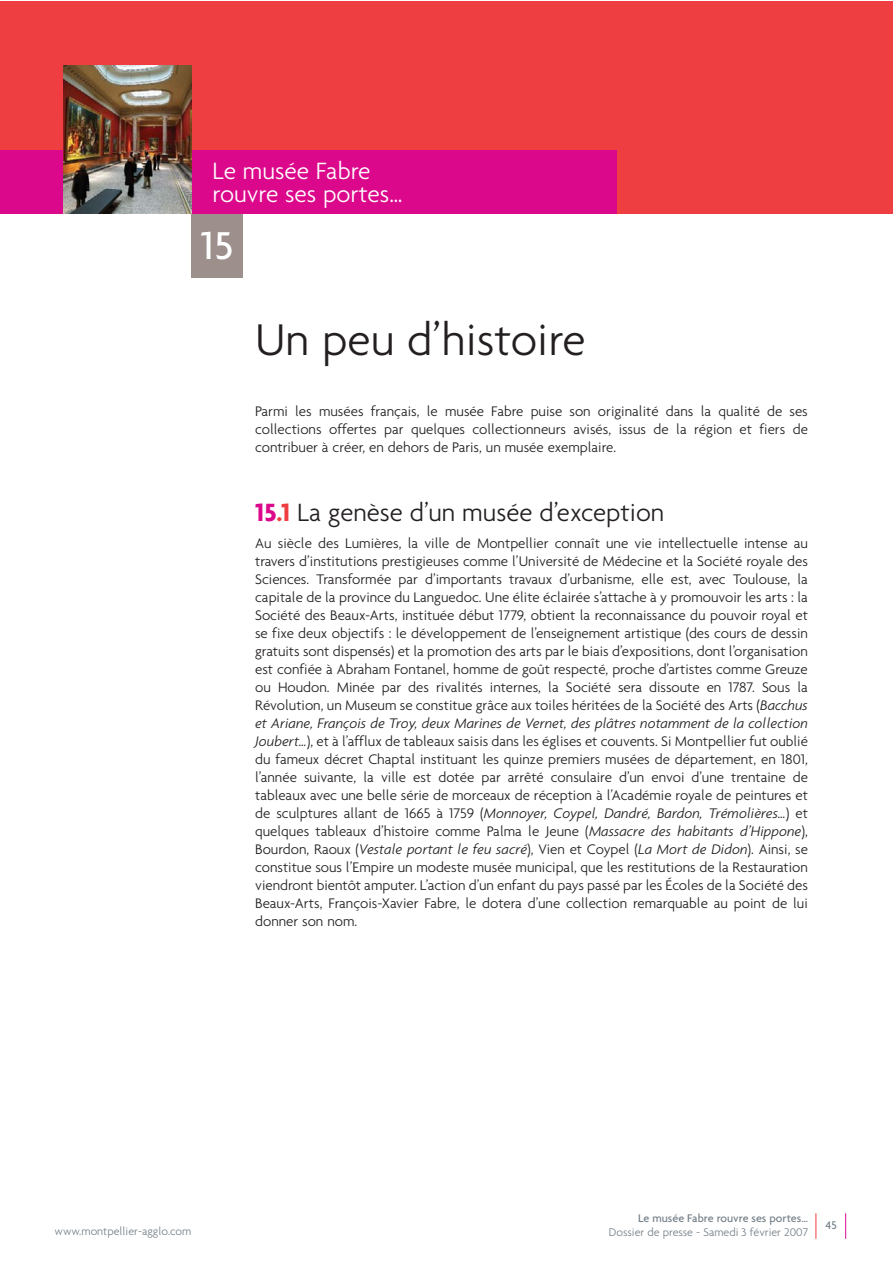
<style>
.page{position:relative;width:893px;height:1263px;background:#fff}
.page>*{position:absolute;margin:0;border:0;box-sizing:border-box;transform-origin:0 0}
.t1{font:300 48px "Agenda";color:#231f20}
.t2{font:500 42px "Agenda";color:#fff}
.t3{font:300 27px "Agenda";color:#231f20}
.t4{font:300 25.5px/22.5px "Agenda";color:#fff}
.t5{font:300 15px/18px "Agenda";color:#231f20;text-align:justify}
.t6{font:300 12px "Agenda";color:#758088}
.t7{font:500 12px "Agenda";color:#758088}
.s1{font-weight:700;color:#dc088c}
.s2{font-weight:700;color:#ef3e42}
.s3{font-style:italic}
</style>
<div class="page">
<svg style="left:815px;top:1213px;width:1px;height:26px"></svg>
<svg style="left:845px;top:1213px;width:1px;height:26px"></svg>
<div style="left:0;top:1px;width:893px;height:213px;background:#ef3e42"></div>
<div style="left:191px;top:214px;width:51px;height:64px;background:#9d908c"></div>
<div style="left:0;top:150px;width:617px;height:64px;background:#dc088c"></div>
<img style="left:64px;top:65px;width:127px;height:149px">
<h3 class="t4" style="left:213px;top:162px;width:191px">Le musée Fabre rouvre ses portes…</h3>
<h2 class="t2" style="left:200px;top:229px;width:34px">15</h2>
<h1 class="t1" style="left:255px;top:320px;width:332px">Un peu d’histoire</h1>
<p class="t5" style="left:255px;top:403px;width:554px">Parmi les musées français, le musée Fabre puise son originalité dans la qualité de ses collections offertes par quelques collectionneurs avisés, issus de la région et fiers de contribuer à créer, en dehors de Paris, un musée exemplaire.</p>
<h3 class="t3" style="left:255px;top:502px;width:411px"><span class="s1">15</span><span class="s2">.1</span> La genèse d’un musée d’exception</h3>
<p class="t5" style="left:255px;top:536px;width:554px">Au siècle des Lumières, la ville de Montpellier connaît une vie intellectuelle intense au travers d’institutions prestigieuses comme l’Université de Médecine et la Société royale des Sciences. Transformée par d’importants travaux d’urbanisme, elle est, avec Toulouse, la capitale de la province du Languedoc. Une élite éclairée s’attache à y promouvoir les arts : la Société des Beaux-Arts, instituée début 1779, obtient la reconnaissance du pouvoir royal et se fixe deux objectifs : le développement de l’enseignement artistique (des cours de dessin gratuits sont dispensés) et la promotion des arts par le biais d’expositions, dont l’organisation est confiée à Abraham Fontanel, homme de goût respecté, proche d’artistes comme Greuze ou Houdon. Minée par des rivalités internes, la Société sera dissoute en 1787. Sous la Révolution, un Museum se constitue grâce aux toiles héritées de la Société des Arts (<span class="s3">Bacchus et Ariane, François de Troy, deux Marines de Vernet, des plâtres notamment de la collection Joubert…</span>), et à l’afflux de tableaux saisis dans les églises et couvents. Si Montpellier fut oublié du fameux décret Chaptal instituant les quinze premiers musées de département, en 1801, l’année suivante, la ville est dotée par arrêté consulaire d’un envoi d’une trentaine de tableaux avec une belle série de morceaux de réception à l’Académie royale de peintures et de sculptures allant de 1665 à 1759 (<span class="s3">Monnoyer, Coypel, Dandré, Bardon, Trémolières…</span>) et quelques tableaux d’histoire comme Palma le Jeune (<span class="s3">Massacre des habitants d’Hippone</span>), Bourdon, Raoux (<span class="s3">Vestale portant le feu sacré</span>), Vien et Coypel (<span class="s3">La Mort de Didon</span>). Ainsi, se constitue sous l’Empire un modeste musée municipal, que les restitutions de la Restauration viendront bientôt amputer. L’action d’un enfant du pays passé par les Écoles de la Société des Beaux-Arts, François-Xavier Fabre, le dotera d’une collection remarquable au point de lui donner son nom.</p>
<p class="t6" style="left:55px;top:1226px;width:138px">www.montpellier-agglo.com</p>
<p class="t7" style="left:638px;top:1213px;width:171px">Le musée Fabre rouvre ses portes…</p>
<p class="t6" style="left:609px;top:1227px;width:200px">Dossier de presse - Samedi 3 février 2007</p>
<p class="t7" style="left:826px;top:1220px;width:13px">45</p>
</div>
